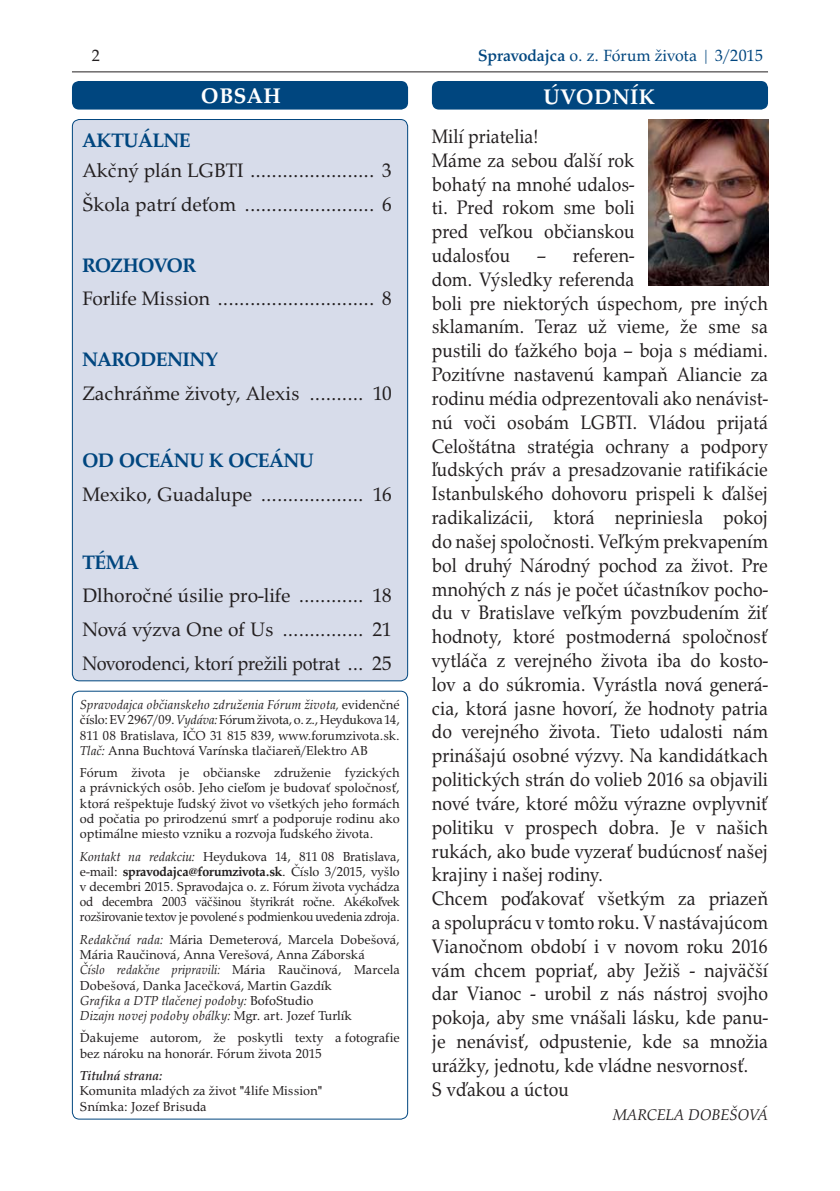
<style>
.page{position:relative;width:840px;height:1191px;background:#fff}
.page>*{position:absolute;margin:0;border:0;box-sizing:border-box;transform-origin:0 0}
.t1{font:700 21.8px "URW Palladio TEE";letter-spacing:.05em;color:#fff}
.t2{font:20.2px/23.8px "URW Palladio TEE";color:#231f20;scale:.92 1}
.t3{font:20.2px/33.8px "URW Palladio TEE";color:#231f20}
.t4{font:700 20.2px "URW Palladio TEE";color:#00467f}
.t5{font:700 20.2px "URW Palladio TEE";letter-spacing:-.025em;color:#00467f}
.t6{font:16.8px "URW Palladio TEE";color:#00467f}
.t7{font:16.8px "URW Palladio TEE";color:#231f20}
.t8{font:italic 16px "URW Palladio TEE";color:#231f20}
.t9{font:13.4px/15.2px "URW Palladio TEE";color:#231f20;text-align:justify}
.t10{font:italic 500 13.4px "URW Palladio TEE";color:#231f20}
.s1{font-weight:500}
.s2{font-style:italic}
.s3{font-weight:700}
</style>
<div class="page">
<hr style="left:72px;top:71px;width:695px;height:1px;background:#231f20">
<div style="left:72px;top:119px;width:335px;height:562px;background:#d7dcea;border-radius:7px"></div>
<div style="left:431px;top:81px;width:336px;height:29px;background:#00467f;border-radius:7px"></div>
<div style="left:72px;top:81px;width:336px;height:29px;background:#00467f;border-radius:7px"></div>
<div style="left:72px;top:691px;width:336px;height:428px;border:1px solid #00467f;border-radius:7px"></div>
<img style="left:648px;top:119px;width:119px;height:167px">
<p class="t7" style="left:91px;top:47px;width:10px">2</p>
<p class="t6" style="left:478px;top:47px;width:286px"><span class="s1">Spravodajca</span> o. z. Fórum života | 3/2015</p>
<p class="t1" style="left:201px;top:84px;width:81px">OBSAH</p>
<p class="t1" style="left:543px;top:86px;width:112px">ÚVODNÍK</p>
<p class="t4" style="left:82px;top:130px;width:109px">AKTUÁLNE</p>
<p class="t3" style="left:82px;top:154px;width:311px">Akčný plán LGBTI ....................... 3<br>Škola patrí deťom ........................ 6</p>
<p class="t5" style="left:82px;top:255px;width:115px">ROZHOVOR</p>
<p class="t3" style="left:82px;top:283px;width:311px">Forlife Mission ............................. 8</p>
<p class="t4" style="left:82px;top:349px;width:137px">NARODENINY</p>
<p class="t3" style="left:82px;top:377px;width:311px">Zachráňme životy, Alexis .......... 10</p>
<p class="t4" style="left:82px;top:450px;width:233px">OD OCEÁNU K OCEÁNU</p>
<p class="t3" style="left:82px;top:478px;width:311px">Mexiko, Guadalupe ................... 16</p>
<p class="t4" style="left:82px;top:552px;width:58px">TÉMA</p>
<p class="t3" style="left:82px;top:580px;width:311px;text-align:justify">Dlhoročné úsilie pro-life ............ 18<br>Nová výzva One of Us ............... 21<br>Novorodenci, ktorí prežili potrat ... 25</p>
<p class="t9" style="left:80px;top:698px;width:321px"><span class="s2">Spravodajca občianskeho združenia Fórum života,</span> evidenčné číslo: EV 2967/09. <span class="s2">Vydáva:</span> Fórum života, o. z., Heydukova 14, 811 08 Bratislava, IČO 31 815 839, www.forumzivota.sk.<br><span class="s2">Tlač:</span> Anna Buchtová Varínska tlačiareň/Elektro AB</p>
<p class="t9" style="left:80px;top:766px;width:321px">Fórum života je občianske združenie fyzických a právnických osôb. Jeho cieľom je budovať spoločnosť, ktorá rešpektuje ľudský život vo všetkých jeho formách od počatia po prirodzenú smrť a podporuje rodinu ako optimálne miesto vzniku a rozvoja ľudského života.</p>
<p class="t9" style="left:80px;top:849px;width:321px"><span class="s2">Kontakt na redakciu:</span> Heydukova 14, 811 08 Bratislava, e-mail: <span class="s3">spravodajca@forumzivota.sk</span>. Číslo 3/2015, vyšlo v decembri 2015. Spravodajca o. z. Fórum života vychádza od decembra 2003 väčšinou štyrikrát ročne. Akékoľvek rozširovanie textov je povolené s podmienkou uvedenia zdroja.</p>
<p class="t9" style="left:80px;top:932px;width:321px;text-align:left"><span class="s2">Redakčná rada:</span> Mária Demeterová, Marcela Dobešová, Mária Raučinová, Anna Verešová, Anna Záborská<br><span class="s2">Číslo redakčne pripravili:</span> Mária Raučinová, Marcela Dobešová, Danka Jacečková, Martin Gazdík<br><span class="s2">Grafika a DTP tlačenej podoby:</span> BofoStudio<br><span class="s2">Dizajn novej podoby obálky:</span> Mgr. art. Jozef Turlík</p>
<p class="t9" style="left:80px;top:1031px;width:321px">Ďakujeme autorom, že poskytli texty a fotografie bez nároku na honorár. Fórum života 2015</p>
<p class="t10" style="left:80px;top:1071px;width:84px">Titulná strana:</p>
<p class="t9" style="left:80px;top:1084px;width:244px">Komunita mladých za život "4life Mission"<br>Snímka: Jozef Brisuda</p>
<p class="t2" style="left:431px;top:125px;width:221px">Milí priatelia!<br>Máme za sebou ďalší rok bohatý na mnohé udalos&shy;ti. Pred rokom sme boli pred veľkou občianskou udalosťou</p>
<p class="t2" style="left:431px;top:244px;width:366px;text-indent:105px">– referen-<br>dom. Výsledky referenda<br>boli pre niektorých úspechom, pre iných sklama ním. Teraz už vieme, že sme sa pustili do ťažkého boja – boja s médiami.<br>Pozitívne nastavenú kampaň Aliancie za rodinu média odprezentovali ako nenávist&shy;nú voči osobám LGBTI. Vládou prijatá Celoštátna stratégia ochrany a podpory ľudských práv a presadzovanie ratifikácie Istanbulského dohovoru prispeli k ďalšej radikalizácii, ktorá nepriniesla pokoj do našej spoločnosti. Veľkým prekvapením bol druhý Národný pochod za život. Pre mnohých z nás je počet účastníkov pocho&shy;du v Bratislave veľkým povzbudením žiť hodnoty, ktoré postmoderná spoločnosť vytláča z verejného života iba do kosto&shy;lov a do súkromia. Vyrástla nová generá&shy;cia, ktorá jasne hovorí, že hodnoty patria do verejného života. Tieto udalosti nám prinášajú osobné výzvy. Na kandidátkach politických strán do volieb 2016 sa objavili nové tváre, ktoré môžu výrazne ovplyvniť politiku v prospech dobra. Je v našich rukách, ako bude vyzerať budúcnosť našej krajiny i našej rodiny.<br>Chcem poďakovať všetkým za priazeň a spoluprácu v tomto roku. V nastávajúcom Vianočnom období i v novom roku 2016 vám chcem popriať, aby Ježiš - najväčší dar Vianoc - urobil z nás nástroj svojho pokoja, aby sme vnášali lásku, kde panu&shy;je nenávisť, odpustenie, kde sa množia urážky, jednotu, kde vládne nesvornosť.<br>S vďakou a úctou</p>
<p class="t8" style="left:612px;top:1106px;width:157px">MARCELA DOBEŠOVÁ</p>
</div>
